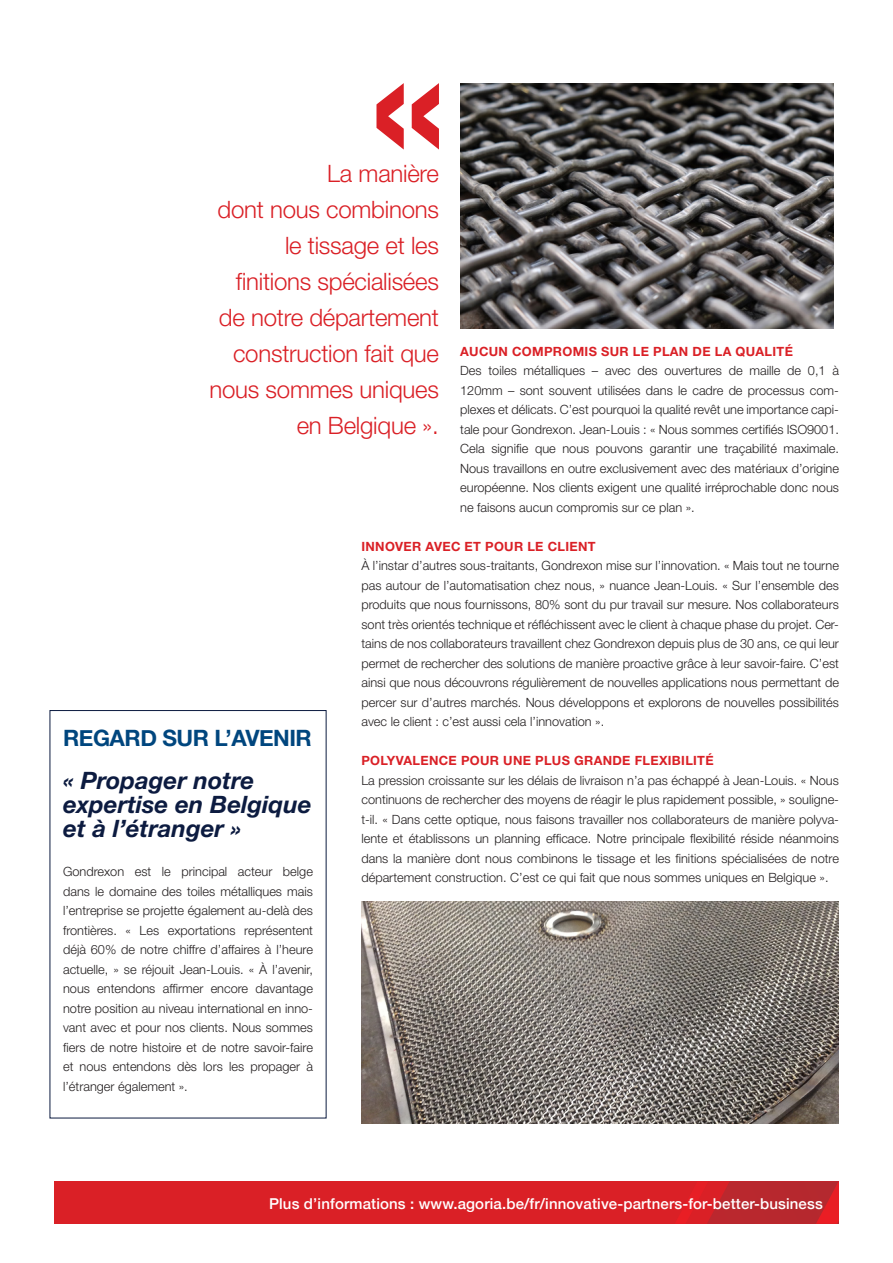
<style>
.page{position:relative;width:893px;height:1263px;background:#fff}
.page>*{position:absolute;margin:0;border:0;box-sizing:border-box;transform-origin:0 0}
.quote{font:300 24px/36px "Helvetica Neue LT Std";letter-spacing:-.01em;color:#da2026;text-align:right}
.kader{font:italic 700 24px/24px "Helvetica Neue LT Std";color:#0c1b40}
.kader-2{font:700 22.5px "Helvetica Neue";letter-spacing:-.02em;color:#00467e}
.titel{font:500 15px "Helvetica Neue";letter-spacing:.01em;color:#fff}
.lopende_tekst{font:300 12.75px/19.5px "Helvetica Neue LT Std";color:#231f20;text-align:justify}
.kader-3{font:300 12.75px/19.5px "Helvetica Neue LT Std";color:#231f20;text-align:justify}
.lopende_tekst-2{font:700 12.75px "Helvetica Neue LT Std";letter-spacing:.025em;color:#da2026}
</style>
<div class="page">
<svg style="left:54px;top:1181px;width:785px;height:43px;background:#d52127"></svg>
<img style="left:460px;top:83px;width:373px;height:246px">
<svg style="left:376px;top:83px;width:63px;height:67px"></svg>
<img style="left:361px;top:901px;width:478px;height:223px">
<p class="quote" style="left:209px;top:155px;width:231px">La manière<br>dont nous combinons le tissage et les finitions spécialisées de notre département construction fait que nous sommes uniques en Belgique ».</p>
<p class="lopende_tekst-2" style="left:460px;top:343px;width:334px">AUCUN COMPROMIS SUR LE PLAN DE LA QUALITÉ</p>
<p class="lopende_tekst" style="left:460px;top:361px;width:380px">Des toiles métalliques – avec des ouvertures de maille de 0,1 à 120mm – sont souvent utilisées dans le cadre de processus com&shy;plexes et délicats. C’est pourquoi la qualité revêt une importance capi&shy;tale pour Gondrexon. Jean-Louis : « Nous sommes certifiés ISO9001.<br>Cela signifie que nous pouvons garantir une traçabilité maximale.<br>Nous travaillons en outre exclusivement avec des matériaux d’origine européenne. Nos clients exigent une qualité irréprochable donc nous ne faisons aucun compromis sur ce plan ».</p>
<p class="lopende_tekst-2" style="left:361px;top:538px;width:236px">INNOVER AVEC ET POUR LE CLIENT</p>
<p class="lopende_tekst" style="left:361px;top:556px;width:479px">À l’instar d’autres sous-traitants, Gondrexon mise sur l’innovation. « Mais tout ne tourne pas autour de l’automatisation chez nous, » nuance Jean-Louis. « Sur l’ensemble des produits que nous fournissons, 80% sont du pur travail sur mesure. Nos collaborateurs sont très orientés technique et réfléchissent avec le client à chaque phase du projet. Cer&shy;tains de nos collaborateurs travaillent chez Gondrexon depuis plus de 30 ans, ce qui leur permet de rechercher des solutions de manière proactive grâce à leur savoir-faire. C’est ainsi que nous découvrons régulièrement de nouvelles applications nous permettant de percer sur d’autres marchés. Nous développons et explorons de nouvelles possibilités avec le client : c’est aussi cela l’innovation ».</p>
<p class="lopende_tekst-2" style="left:361px;top:753px;width:354px">POLYVALENCE POUR UNE PLUS GRANDE FLEXIBILITÉ</p>
<p class="lopende_tekst" style="left:361px;top:770px;width:479px">La pression croissante sur les délais de livraison n’a pas échappé à Jean-Louis. « Nous continuons de rechercher des moyens de réagir le plus rapidement possible, » souligne&shy;t-il. « Dans cette optique, nous faisons travailler nos collaborateurs de manière polyva&shy;lente et établissons un planning efficace. Notre principale flexibilité réside néanmoins dans la manière dont nous combinons le tissage et les finitions spécialisées de notre département construction. C’est ce qui fait que nous sommes uniques en Belgique ».</p>
<p class="kader-2" style="left:63px;top:720px;width:250px">REGARD SUR L’AVENIR</p>
<p class="kader" style="left:63px;top:768px;width:193px">« Propager notre</p>
<p class="kader" style="left:63px;top:792px;width:250px">expertise en Belgique et à l’étranger »</p>
<p class="kader-3" style="left:63px;top:861px;width:251px">Gondrexon est le principal acteur belge dans le domaine des toiles métalliques mais l’entreprise se projette également au-delà des frontières. « Les exportations représentent déjà 60% de notre chiffre d’affaires à l’heure actuelle, » se réjouit Jean-Louis. « À l’avenir, nous entendons affirmer encore davantage notre position au niveau international en inno&shy;vant avec et pour nos clients. Nous sommes fiers de notre histoire et de notre savoir-faire et nous entendons dès lors les propager à l’étranger également ».</p>
<p class="titel" style="left:269px;top:1191px;width:555px">Plus d’informations : www.agoria.be/fr/innovative-partners-for-better-business</p>
</div>
